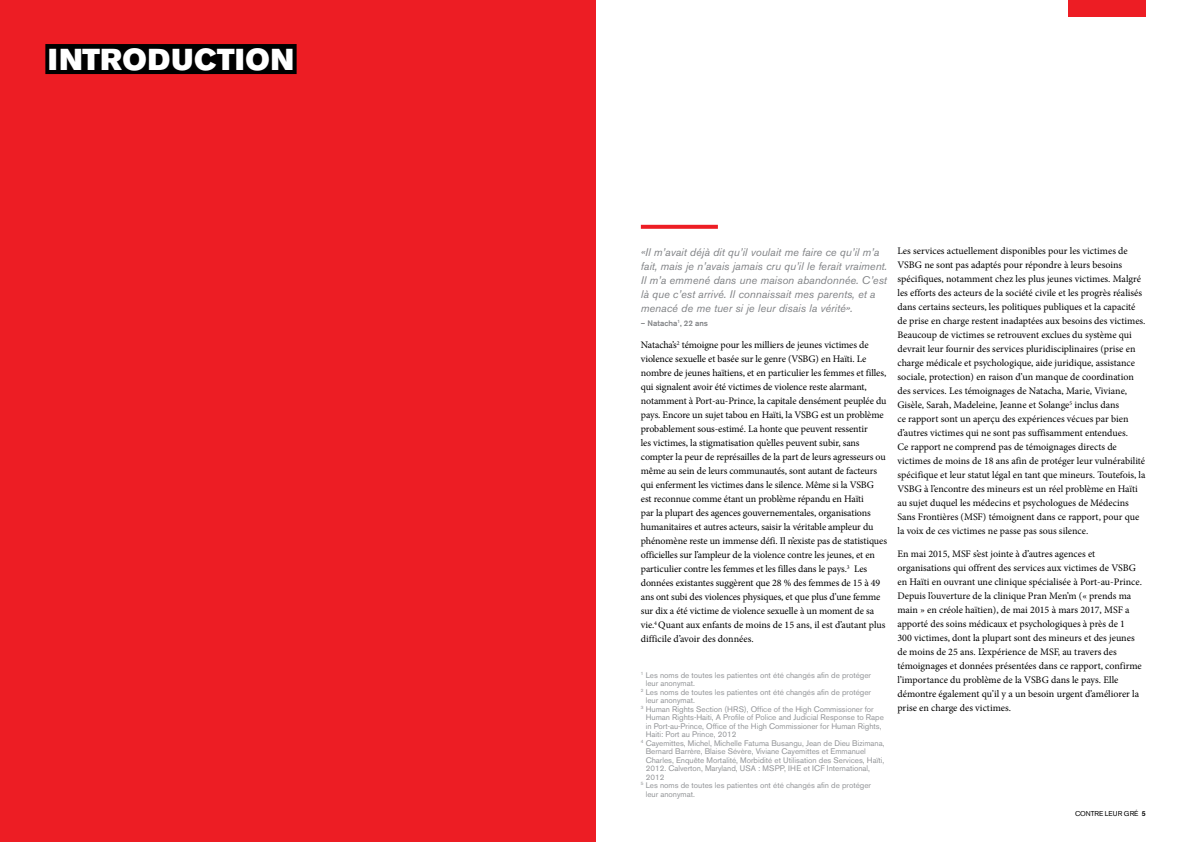
<style>
.page{position:relative;width:1191px;height:842px;background:#fff}
.page>*{position:absolute;margin:0;border:0;box-sizing:border-box;transform-origin:0 0}
.t1{font:30px "Akzidenz Grotesk BE Super";letter-spacing:.03em;color:#fff}
.t2{font:italic 11px/14px "Akzidenz Grotesk BE";color:#808285}
.t3{font:10px/14px "Minion Pro";letter-spacing:-.005em;color:#000}
.t4{font:8px "Akzidenz Grotesk BE";color:#939598}
.t5{font:500 8px "Akzidenz Grotesk BE";color:#808285}
.t6{font:7px "Akzidenz Grotesk BE";letter-spacing:-.005em;color:#000}
.s1{font-weight:500}
</style>
<div class="page">
<div style="left:0;top:0;width:595px;height:842px;background:#ed1d24"></div>
<svg style="left:641px;top:225px;width:77px;height:4px"></svg>
<div style="left:45px;top:44px;width:252px;height:30px;background:#000"></div>
<div style="left:1068px;top:0;width:77px;height:17px;background:#ed1d24"></div>
<h1 class="t1" style="left:48px;top:42px;width:247px">INTRODUCTION</h1>
<p class="t2" style="left:641px;top:245px;width:248px">«Il m’avait déjà dit qu’il voulait me faire ce qu’il m’a fait, mais je n’avais jamais cru qu’il le ferait vraiment.<br>Il m’a emmené dans une maison abandonnée. C’est là que c’est arrivé. Il connaissait mes parents, et a menacé de me tuer si je leur disais la vérité».</p>
<p class="t5" style="left:641px;top:318px;width:69px">– Natacha<sup>1</sup>, 22 ans</p>
<p class="t3" style="left:641px;top:338px;width:248px">Natacha’s<sup>2</sup> témoigne pour les milliers de jeunes victimes de violence sexuelle et basée sur le genre (VSBG) en Haïti. Le nombre de jeunes haïtiens, et en particulier les femmes et filles, qui signalent avoir été victimes de violence reste alarmant, notamment à Port-au-Prince, la capitale densément peuplée du pays. Encore un sujet tabou en Haïti, la VSBG est un problème probablement sous-estimé. La honte que peuvent ressentir<br>les victimes, la stigmatisation qu’elles peuvent subir, sans compter la peur de représailles de la part de leurs agresseurs ou même au sein de leurs communautés, sont autant de facteurs qui enferment les victimes dans le silence. Même si la VSBG est reconnue comme étant un problème répandu en Haïti<br>par la plupart des agences gouvernementales, organisations humanitaires et autres acteurs, saisir la véritable ampleur du phénomène reste un immense défi. Il n’existe pas de statistiques officielles sur l’ampleur de la violence contre les jeunes, et en particulier contre les femmes et les filles dans le pays.<sup>3</sup> Les données existantes suggèrent que 28 % des femmes de 15 à 49 ans ont subi des violences physiques, et que plus d’une femme sur dix a été victime de violence sexuelle à un moment de sa vie.<sup>4</sup> Quant aux enfants de moins de 15 ans, il est d’autant plus difficile d’avoir des données.</p>
<p class="t4" style="left:641px;top:670px;width:232px"><sup>1</sup> Les noms de toutes les patientes ont été changés afin de protéger</p>
<p class="t4" style="left:646px;top:678px;width:51px">leur anonymat.</p>
<p class="t4" style="left:641px;top:687px;width:232px"><sup>2</sup> Les noms de toutes les patientes ont été changés afin de protéger</p>
<p class="t4" style="left:646px;top:695px;width:51px">leur anonymat.</p>
<p class="t4" style="left:641px;top:704px;width:234px"><sup>3</sup> Human Rights Section (HRS), Office of the High Commissioner for</p>
<p class="t4" style="left:646px;top:712px;width:240px">Human Rights-Haiti, A Profile of Police and Judicial Response to Rape</p>
<p class="t4" style="left:646px;top:721px;width:237px">in Port-au-Prince, Office of the High Commissioner for Human Rights,</p>
<p class="t4" style="left:646px;top:729px;width:92px">Haiti: Port au Prince, 2012</p>
<p class="t4" style="left:641px;top:738px;width:245px"><sup>4</sup> Cayemittes, Michel, Michelle Fatuma Busangu, Jean de Dieu Bizimana,</p>
<p class="t4" style="left:646px;top:746px;width:222px">Bernard Barrère, Blaise Sévère, Viviane Cayemittes et Emmanuel</p>
<p class="t4" style="left:646px;top:755px;width:240px">Charles, Enquête Mortalité, Morbidité et Utilisation des Services, Haïti,</p>
<p class="t4" style="left:646px;top:763px;width:226px">2012. Calverton, Maryland, USA : MSPP, IHE et ICF International,</p>
<p class="t4" style="left:646px;top:772px;width:20px">2012</p>
<p class="t4" style="left:641px;top:780px;width:232px"><sup>5</sup> Les noms de toutes les patientes ont été changés afin de protéger</p>
<p class="t4" style="left:646px;top:789px;width:51px">leur anonymat.</p>
<p class="t3" style="left:897px;top:244px;width:250px">Les services actuellement disponibles pour les victimes de VSBG ne sont pas adaptés pour répondre à leurs besoins spécifiques, notamment chez les plus jeunes victimes. Malgré les efforts des acteurs de la société civile et les progrès réalisés dans certains secteurs, les politiques publiques et la capacité de prise en charge restent inadaptées aux besoins des victimes.<br>Beaucoup de victimes se retrouvent exclues du système qui devrait leur fournir des services pluridisciplinaires (prise en charge médicale et psychologique, aide juridique, assistance sociale, protection) en raison d’un manque de coordination des services. Les témoignages de Natacha, Marie, Viviane, Gisèle, Sarah, Madeleine, Jeanne et Solange<sup>5</sup> inclus dans<br>ce rapport sont un aperçu des expériences vécues par bien d’autres victimes qui ne sont pas suffisamment entendues.<br>Ce rapport ne comprend pas de témoignages directs de victimes de moins de 18 ans afin de protéger leur vulnérabilité spécifique et leur statut légal en tant que mineurs. Toutefois, la VSBG à l’encontre des mineurs est un réel problème en Haïti au sujet duquel les médecins et psychologues de Médecins Sans Frontières (MSF) témoignent dans ce rapport, pour que la voix de ces victimes ne passe pas sous silence.</p>
<p class="t3" style="left:897px;top:547px;width:246px">En mai 2015, MSF s’est jointe à d’autres agences et organisations qui offrent des services aux victimes de VSBG en Haïti en ouvrant une clinique spécialisée à Port-au-Prince.<br>Depuis l’ouverture de la clinique Pran Men’m (« prends ma main » en créole haïtien), de mai 2015 à mars 2017, MSF a apporté des soins médicaux et psychologiques à près de 1<br>300 victimes, dont la plupart sont des mineurs et des jeunes de moins de 25 ans. L’expérience de MSF, au travers des témoignages et données présentées dans ce rapport, confirme l’importance du problème de la VSBG dans le pays. Elle démontre également qu’il y a un besoin urgent d’améliorer la prise en charge des victimes.</p>
<p class="t6" style="left:1075px;top:809px;width:72px">CONTRE LEUR GRÉ <span class="s1">5</span></p>
</div>
